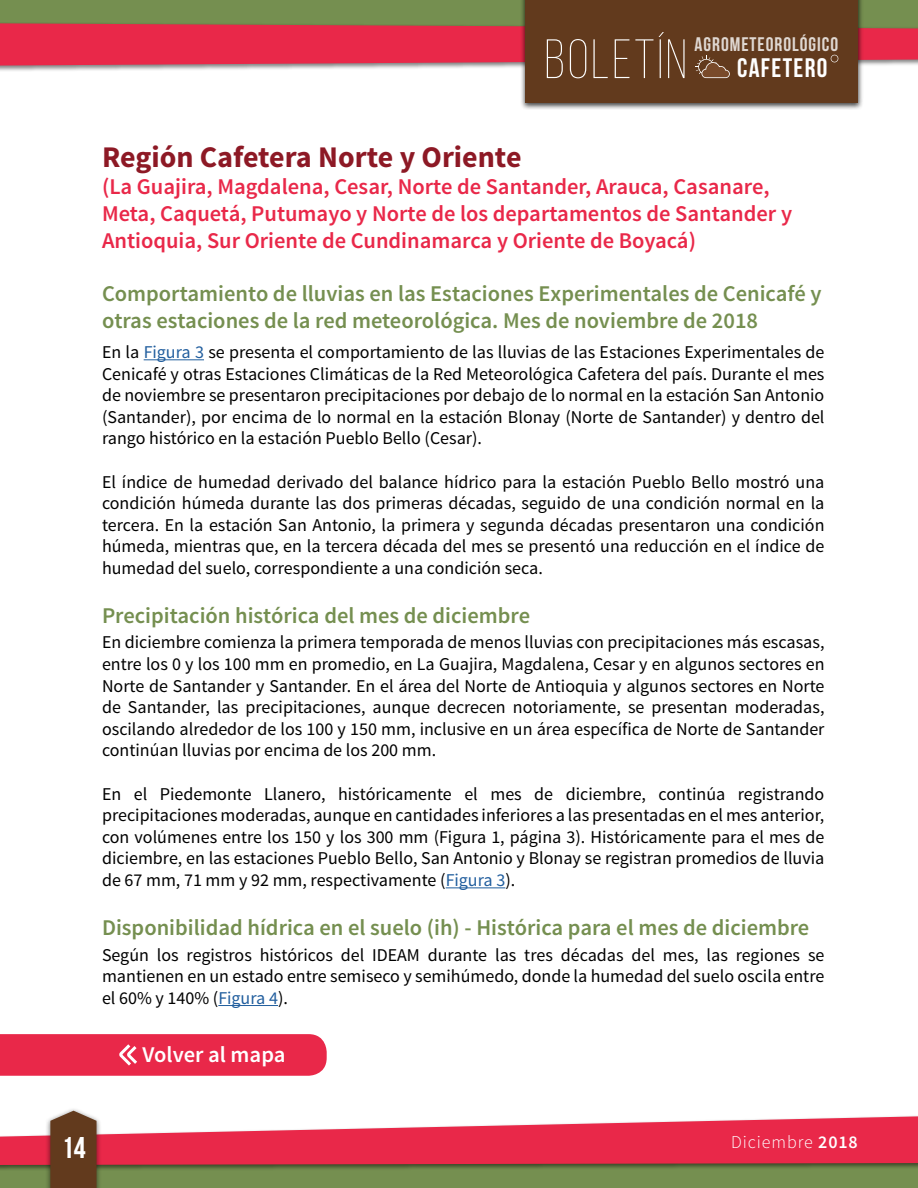
<style>
.page{position:relative;width:918px;height:1188px;background:#fff}
.page>*{position:absolute;margin:0;border:0;box-sizing:border-box;transform-origin:0 0}
.t1{font:300 55.35px "Bebas Neue";letter-spacing:.05em;color:#fff}
.t2{font:700 30px "Source Sans Pro";color:#8d1925}
.t3{font:30px "Bebas Neue";color:#fff}
.t4{font:26.85px "Bebas Neue";letter-spacing:.05em;color:#fff}
.t5{font:600 22.5px/27px "Source Sans Pro";color:#758f50}
.t6{font:600 22.5px/27px "Source Sans Pro";color:#e92849}
.t7{font:600 22.5px "Source Sans Pro";color:#fff}
.t8{font:19.65px "Bebas Neue";letter-spacing:.05em;color:#fff}
.t9{font:18px/21.6px "Source Sans Pro";color:#000;text-align:justify}
.t10{font:300 18px "Source Sans Pro";letter-spacing:.05em;color:#fff}
.s1{color:#215e9e}
.s2{font-weight:600}
</style>
<div class="page">
<div style="left:0;top:1143px;width:918px;height:45px;background:#758f50"></div>
<div style="left:0;top:0;width:918px;height:55px;background:#758f50"></div>
<div style="left:0;top:1115px;width:918px;height:56px;background:#000;opacity:.5"></div>
<svg style="left:0;top:1116px;width:918px;height:49px;fill:#e92849"></svg>
<div style="left:520px;top:0;width:343px;height:110px;background:#000;opacity:.75"></div>
<div style="left:526px;top:0;width:332px;height:103px;background:#623a1d"></div>
<svg style="left:0;top:23px;width:918px;height:55px"></svg>
<div style="left:45px;top:1107px;width:57px;height:81px;background:#000;opacity:.5"></div>
<svg style="left:50px;top:1111px;width:47px;height:77px;background:#6b452b"></svg>
<hr style="left:144px;top:359px;width:60px;height:1px;background:#215e9e">
<hr style="left:446px;top:887px;width:59px;height:1px;background:#215e9e">
<hr style="left:218px;top:1005px;width:60px;height:1px;background:#215e9e">
<svg style="left:0;top:1034px;width:327px;height:42px;background:#e92d4d"></svg>
<h1 class="t1" style="left:545px;top:30px;width:144px">BOLETÍN</h1>
<p class="t8" style="left:695px;top:34px;width:145px">AGROMETEOROLÓGICO</p>
<h3 class="t4" style="left:737px;top:53px;width:92px">CAFETERO</h3>
<h2 class="t2" style="left:102px;top:138px;width:421px">Región Cafetera Norte y Oriente</h2>
<p class="t6" style="left:102px;top:174px;width:692px">(La Guajira, Magdalena, Cesar, Norte de Santander, Arauca, Casanare,<br>Meta, Caquetá, Putumayo y Norte de los departamentos de Santander y<br>Antioquia, Sur Oriente de Cundinamarca y Oriente de Boyacá)</p>
<p class="t5" style="left:102px;top:281px;width:721px">Comportamiento de lluvias en las Estaciones Experimentales de Cenicafé y otras estaciones de la red meteorológica. Mes de noviembre de 2018</p>
<p class="t9" style="left:102px;top:342px;width:724px">En la <span class="s1">Figura 3</span> se presenta el comportamiento de las lluvias de las Estaciones Experimentales de Cenicafé y otras Estaciones Climáticas de la Red Meteorológica Cafetera del país. Durante el mes de noviembre se presentaron precipitaciones por debajo de lo normal en la estación San Antonio (Santander), por encima de lo normal en la estación Blonay (Norte de Santander) y dentro del rango histórico en la estación Pueblo Bello (Cesar).</p>
<p class="t9" style="left:102px;top:471px;width:724px">El índice de humedad derivado del balance hídrico para la estación Pueblo Bello mostró una condición húmeda durante las dos primeras décadas, seguido de una condición normal en la tercera. En la estación San Antonio, la primera y segunda décadas presentaron una condición húmeda, mientras que, en la tercera década del mes se presentó una reducción en el índice de humedad del suelo, correspondiente a una condición seca.</p>
<p class="t5" style="left:102px;top:602px;width:430px">Precipitación histórica del mes de diciembre</p>
<p class="t9" style="left:102px;top:632px;width:724px">En diciembre comienza la primera temporada de menos lluvias con precipitaciones más escasas, entre los 0 y los 100 mm en promedio, en La Guajira, Magdalena, Cesar y en algunos sectores en Norte de Santander y Santander. En el área del Norte de Antioquia y algunos sectores en Norte de Santander, las precipitaciones, aunque decrecen notoriamente, se presentan moderadas, oscilando alrededor de los 100 y 150 mm, inclusive en un área específica de Norte de Santander continúan lluvias por encima de los 200 mm.</p>
<p class="t9" style="left:102px;top:783px;width:724px">En el Piedemonte Llanero, históricamente el mes de diciembre, continúa registrando precipitaciones moderadas, aunque en cantidades inferiores a las presentadas en el mes anterior, con volúmenes entre los 150 y los 300 mm (Figura 1, página 3). Históricamente para el mes de diciembre, en las estaciones Pueblo Bello, San Antonio y Blonay se registran promedios de lluvia de 67 mm, 71 mm y 92 mm, respectivamente (<span class="s1">Figura 3</span>).</p>
<p class="t5" style="left:102px;top:914px;width:709px">Disponibilidad hídrica en el suelo (ih) - Histórica para el mes de diciembre</p>
<p class="t9" style="left:102px;top:944px;width:724px">Según los registros históricos del IDEAM durante las tres décadas del mes, las regiones se mantienen en un estado entre semiseco y semihúmedo, donde la humedad del suelo oscila entre el 60% y 140% (<span class="s1">Figura 4</span>).</p>
<p class="t7" style="left:143px;top:1040px;width:144px">Volver al mapa</p>
<h2 class="t3" style="left:62px;top:1131px;width:25px">14</h2>
<p class="t10" style="left:731px;top:1131px;width:128px">Diciembre <span class="s2">2018</span></p>
</div>
